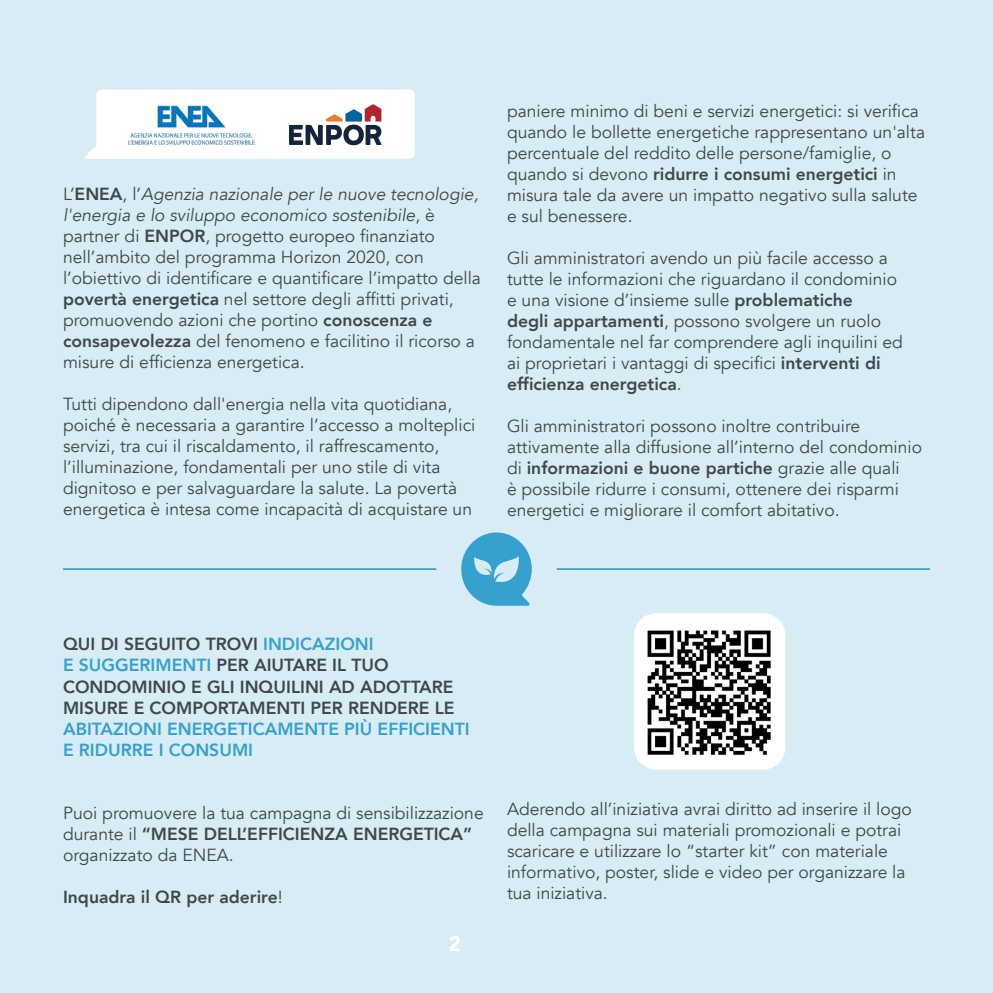
<style>
.page{position:relative;width:993px;height:993px;background:#fff}
.page>*{position:absolute;margin:0;border:0;box-sizing:border-box;transform-origin:0 0}
.t1{font:900 21px "Avenir";color:#fff}
.t2{font:17.5px/21px "Avenir";color:#3f474c}
.t3{font:800 17.5px/21px "Avenir";color:#3f474c}
.t4{font:800 17.5px/21px "Avenir";color:#36a0ce}
.s1{font-weight:800}
.s2{font-style:italic}
.s3{color:#36a0ce}
.s4{font-weight:400}
</style>
<div class="page">
<div style="left:0;top:0;width:992px;height:992px;background:#d7ecf5"></div>
<div style="left:633px;top:613px;width:152px;height:156px;background:#fff;border-radius:22px"></div>
<img style="left:639px;top:618px;width:140px;height:145px">
<svg style="left:461px;top:532px;width:70px;height:73px"></svg>
<svg style="left:84px;top:89px;width:330px;height:70px;background:#e0e7ec"></svg>
<hr style="left:63px;top:568px;width:373px;height:1px;background:#36a0ce">
<hr style="left:556px;top:568px;width:373px;height:1px;background:#36a0ce">
<p class="t2" style="left:63px;top:184px;width:419px">L’<span class="s1">ENEA</span>, l’<span class="s2">Agenzia nazionale per le nuove tecnologie, l'energia e lo sviluppo economico sostenibile</span>, è partner di <span class="s1">ENPOR</span>, progetto europeo finanziato nell’ambito del programma Horizon 2020, con l’obiettivo di identificare e quantificare l’impatto della <span class="s1">povertà energetica</span> nel settore degli affitti privati, promuovendo azioni che portino <span class="s1">conoscenza e consapevolezza</span> del fenomeno e facilitino il ricorso a misure di efficienza energetica.</p>
<p class="t2" style="left:63px;top:394px;width:413px">Tutti dipendono dall'energia nella vita quotidiana, poiché è necessaria a garantire l’accesso a molteplici servizi, tra cui il riscaldamento, il raffrescamento, l’illuminazione, fondamentali per uno stile di vita dignitoso e per salvaguardare la salute. La povertà energetica è intesa come incapacità di acquistare un</p>
<p class="t2" style="left:507px;top:101px;width:419px">paniere minimo di beni e servizi energetici: si verifica quando le bollette energetiche rappresentano un'alta percentuale del reddito delle persone/famiglie, o quando si devono <span class="s1">ridurre i consumi energetici</span> in misura tale da avere un impatto negativo sulla salute e sul benessere.</p>
<p class="t2" style="left:507px;top:248px;width:397px">Gli amministratori avendo un più facile accesso a tutte le informazioni che riguardano il condominio e una visione d’insieme sulle <span class="s1">problematiche<br>degli appartamenti</span>, possono svolgere un ruolo fondamentale nel far comprendere agli inquilini ed ai proprietari i vantaggi di specifici <span class="s1">interventi di efficienza energetica</span>.</p>
<p class="t2" style="left:507px;top:416px;width:416px">Gli amministratori possono inoltre contribuire attivamente alla diffusione all’interno del condominio di <span class="s1">informazioni e buone partiche</span> grazie alle quali<br>è possibile ridurre i consumi, ottenere dei risparmi energetici e migliorare il comfort abitativo.</p>
<p class="t3" style="left:63px;top:633px;width:393px">QUI DI SEGUITO TROVI <span class="s3">INDICAZIONI<br>E SUGGERIMENTI</span> PER AIUTARE IL TUO CONDOMINIO E GLI INQUILINI AD ADOTTARE MISURE E COMPORTAMENTI PER RENDERE LE</p>
<p class="t4" style="left:63px;top:717px;width:408px">ABITAZIONI ENERGETICAMENTE PIÙ EFFICIENTI<br>E RIDURRE I CONSUMI</p>
<p class="t2" style="left:63px;top:802px;width:422px">Puoi promuovere la tua campagna di sensibilizzazione durante il <span class="s1">“MESE DELL’EFFICIENZA ENERGETICA” </span>organizzato da ENEA.</p>
<p class="t3" style="left:63px;top:885px;width:221px">Inquadra il QR per aderire<span class="s4">!</span></p>
<p class="t1" style="left:448px;top:925px;width:14px">2</p>
<p class="t2" style="left:507px;top:798px;width:406px">Aderendo all’iniziativa avrai diritto ad inserire il logo della campagna sui materiali promozionali e potrai scaricare e utilizzare lo “starter kit” con materiale informativo, poster, slide e video per organizzare la tua iniziativa.</p>
</div>
